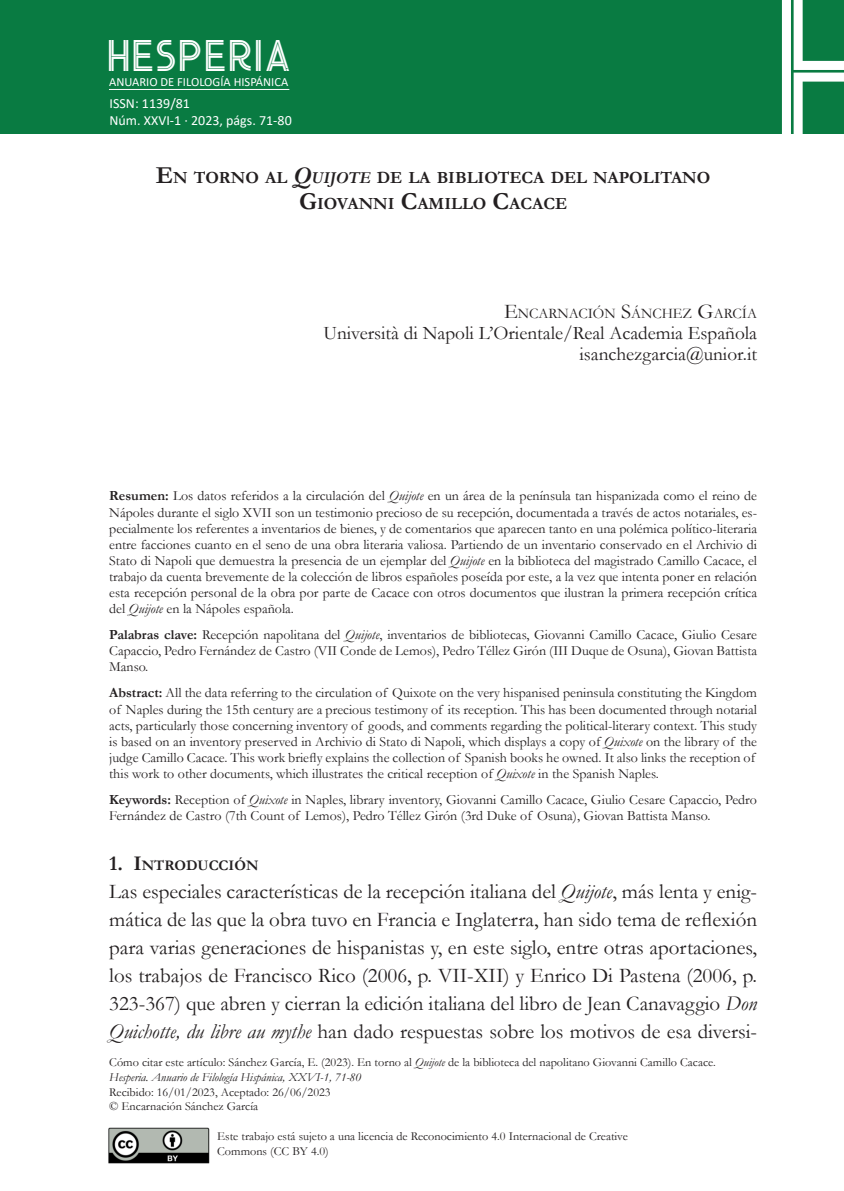
<style>
.page{position:relative;width:844px;height:1191px;background:#fff}
.page>*{position:absolute;margin:0;border:0;box-sizing:border-box;transform-origin:0 0}
.t1{font:200.9px "Urban Inline";color:#fff}
.t2{font:44.62px "Urban Inline";letter-spacing:.1em;color:#fff}
.texto{font:21px/28px "Garamond";color:#231f20;text-align:justify}
.No_Spacing{font:19.25px "Garamond";color:#231f20}
.t3{font:700 17.15px/26.2px "Garamond";color:#231f20;text-align:center}
.t4{font:14.7px "Garamond";color:#231f20}
.TITULO{font:700 14.7px "Garamond";color:#231f20}
.RESUMEN{font:14px/16.1px "Garamond";color:#231f20;text-align:justify}
.t5{font:14px "Calibri";color:#fff}
.t6{font:12.42px "Calibri";color:#fff}
.t7{font:12.25px/14.7px "Garamond";color:#231f20}
.t8{font:italic 12.25px "Garamond";color:#231f20}
.s1{font-size:24.5px}
.s2{font-style:italic;font-size:24.5px}
.s3{font-style:italic}
.s4{font-size:21px}
.s5{font-weight:700}
</style>
<div class="page">
<div style="left:0;top:0;width:843px;height:134px;background:#097b42"></div>
<img style="left:108px;top:1127px;width:102px;height:37px">
<hr style="left:109px;top:89px;width:180px;height:1px;background:#fff">
<p class="t2" style="left:109px;top:35px;width:182px">HESPERIA</p>
<p class="t6" style="left:109px;top:73px;width:180px">ANUARIO DE FILOLOGÍA HISPÁNICA</p>
<p class="t5" style="left:109px;top:93px;width:82px">ISSN: 1139/81</p>
<p class="t5" style="left:109px;top:110px;width:184px">Núm. XXVI-1 · 2023, págs. 71-80</p>
<p class="t3" style="left:156px;top:165px;width:555px"><span class="s1">E</span>N TORNO AL <span class="s2">Q</span><span class="s3">UIJOTE</span> DE LA BIBLIOTECA DEL NAPOLITANO<br><span class="s1">G</span>IOVANNI <span class="s1">C</span>AMILLO <span class="s1">C</span>ACACE</p>
<p class="t1" style="left:781px;top:-25px;width:92px">H</p>
<p class="t4" style="left:504px;top:303px;width:254px"><span class="s4">E</span>NCARNACIÓN <span class="s4">S</span>ÁNCHEZ <span class="s4">G</span>ARCÍA</p>
<p class="No_Spacing" style="left:323px;top:320px;width:435px">Università di Napoli L’Orientale/Real Academia Española</p>
<p class="No_Spacing" style="left:579px;top:341px;width:179px">isanchezgarcia@unior.it</p>
<p class="RESUMEN" style="left:109px;top:487px;width:649px"><span class="s5">Resumen:</span> Los datos referidos a la circulación del <span class="s3">Quijote</span> en un área de la península tan hispanizada como el reino de Nápoles durante el siglo XVII son un testimonio precioso de su recepción, documentada a través de actos notariales, es&shy;pecialmente los referentes a inventarios de bienes, y de comentarios que aparecen tanto en una polémica político-literaria entre facciones cuanto en el seno de una obra literaria valiosa. Partiendo de un inventario conservado en el Archivio di Stato di Napoli que demuestra la presencia de un ejemplar del <span class="s3">Quijote</span> en la biblioteca del magistrado Camillo Cacace, el trabajo da cuenta brevemente de la colección de libros españoles poseída por este, a la vez que intenta poner en relación esta recepción personal de la obra por parte de Cacace con otros documentos que ilustran la primera recepción crítica del <span class="s3">Quijote</span> en la Nápoles española.</p>
<p class="RESUMEN" style="left:109px;top:626px;width:649px"><span class="s5">Palabras clave:</span> Recepción napolitana del <span class="s3">Quijote</span>, inventarios de bibliotecas, Giovanni Camillo Cacace, Giulio Cesare Capaccio, Pedro Fernández de Castro (VII Conde de Lemos), Pedro Téllez Girón (III Duque de Osuna), Giovan Battista Manso.</p>
<p class="RESUMEN" style="left:109px;top:684px;width:649px;text-align:left"><span class="s5">Abstract:</span> All the data referring to the circulation of Quixote on the very hispanised peninsula constituting the Kingdom of Naples during the 15th century are a precious testimony of its reception. This has been documented through notarial acts, particularly those concerning inventory of goods, and comments regarding the political-literary context. This study is based on an inventory preserved in Archivio di Stato di Napoli, which displays a copy of <span class="s3">Quixote</span> on the library of the judge Camillo Cacace. This work briefly explains the collection of Spanish books he owned. It also links the reception of this work to other documents, which illustrates the critical reception of <span class="s3">Quixote</span> in the Spanish Naples.</p>
<p class="RESUMEN" style="left:109px;top:791px;width:649px"><span class="s5">Keywords:</span> Reception of <span class="s3">Quixote</span> in Naples, library inventory, Giovanni Camillo Cacace, Giulio Cesare Capaccio, Pedro<br>Fernández de Castro (7th Count of Lemos), Pedro Téllez Girón (3rd Duke of Osuna), Giovan Battista Manso.</p>
<p class="TITULO" style="left:109px;top:855px;width:151px"><span class="s4">1. I</span>NTRODUCCIÓN</p>
<p class="texto" style="left:109px;top:876px;width:649px">Las especiales características de la recepción italiana del <span class="s3">Quijote</span>, más lenta y enig&shy;mática de las que la obra tuvo en Francia e Inglaterra, han sido tema de reflexión para varias generaciones de hispanistas y, en este siglo, entre otras aportaciones, los trabajos de Francisco Rico (2006, p. VII-XII) y Enrico Di Pastena (2006, p.<br>323-367) que abren y cierran la edición italiana del libro de Jean Canavaggio <span class="s3">Don Quichotte, du libre au mythe</span> han dado respuestas sobre los motivos de esa diversi-</p>
<p class="t7" style="left:109px;top:1054px;width:607px">Cómo citar este artículo: Sánchez García, E. (2023). En torno al <span class="s3">Quijote</span> de la biblioteca del napolitano Giovanni Camillo Cacace.</p>
<p class="t8" style="left:109px;top:1068px;width:253px">Hesperia. Anuario de Filología Hispánica, XXVI-1, 71-80</p>
<p class="t7" style="left:109px;top:1084px;width:223px">Recibido: 16/01/2023, Aceptado: 26/06/2023</p>
<p class="t7" style="left:109px;top:1098px;width:150px">© Encarnación Sánchez García</p>
<p class="t7" style="left:217px;top:1128px;width:412px">Este trabajo está sujeto a una licencia de Reconocimiento 4.0 Internacional de Creative<br>Commons (CC BY 4.0)</p>
</div>
